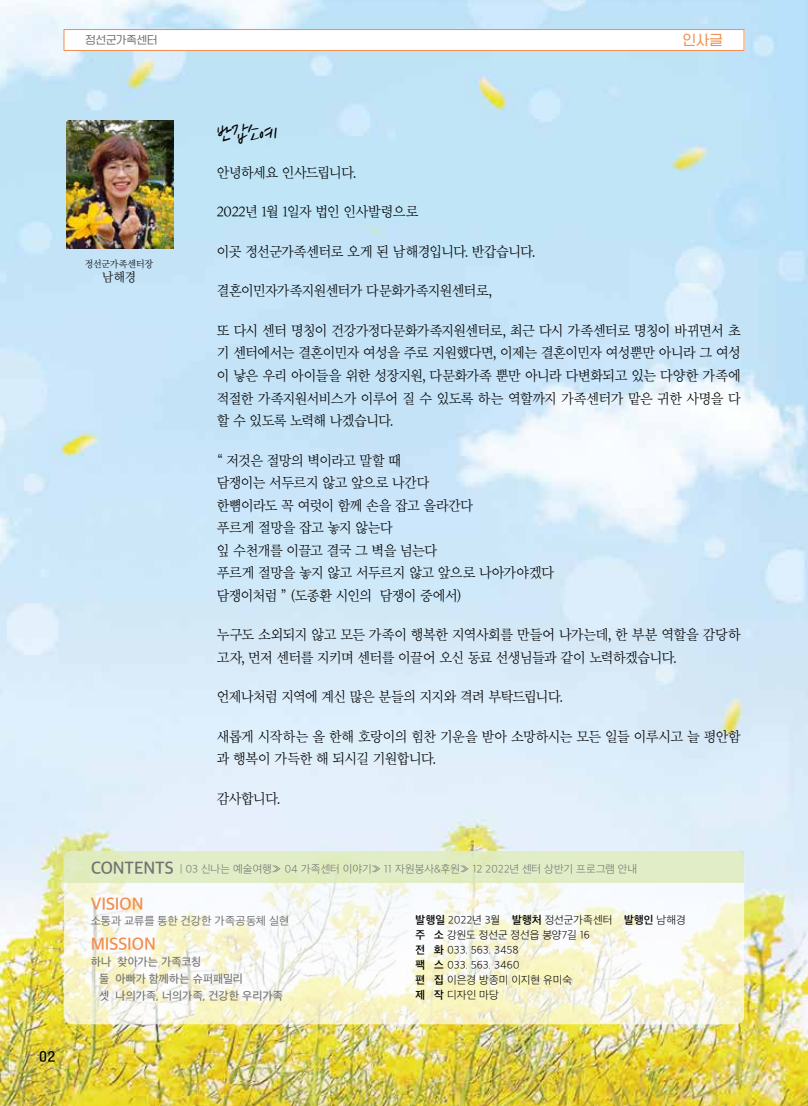
<style>
.page{position:relative;width:808px;height:1106px;background:#fff}
.page>*{position:absolute;margin:0;border:0;box-sizing:border-box;transform-origin:0 0}
.t1{font:21px "SD Gong Magic b Bd";color:#000;scale:.95 1}
.t2{font:16.5px "SD Gothic Neoa f Sm";letter-spacing:-.005em;color:#f18d4d}
.t3{font:14.25px/22.5px "SD Myeongjo Neoa b Lt";letter-spacing:-.045em;color:#000;scale:.95 1}
.t4{font:13.5px "TT Omni Gothic M";color:#f18d4d}
.t5{font:12.75px "SD Myeongjo Neoa b Lt";color:#000;scale:.95 1}
.t6{font:12px "TT Omni Gothic B";color:#000}
.t7{font:10.95px/17px "SD Gothic Neoa e Md";letter-spacing:.005em;color:#727171}
.t8{font:10.95px "SD Gothic Neoa d Rg";letter-spacing:.005em;color:#727171}
.t9{font:10.5px/15px "SD Gothic Neoa b Ult Lt";color:#000}
.t10{font:10.5px "SD Gothic Neoa b Ult Lt";letter-spacing:-.005em;color:#727172}
.t11{font:10.5px "TT Omni Gothic M";color:#727171}
.t12{font:9.75px "SD Myeongjo Neoa b Lt";letter-spacing:-.02em;color:#000;scale:.95 1}
.s1{font-family:"SD Gothic Neoa f Sm";font-size:16.5px;color:#727171}
.s2{font-family:"SD Gothic Neoa f Sm"}
</style>
<div class="page">
<img style="left:0;top:0;width:808px;height:1106px">
<svg style="left:64px;top:851px;width:680px;height:173px"></svg>
<div style="left:64px;top:30px;width:680px;height:20px;background:#fff"></div>
<div style="left:64px;top:29px;width:680px;height:22px;border:1px solid #f18d4d"></div>
<img style="left:67px;top:120px;width:106px;height:129px">
<div style="left:64px;top:851px;width:680px;height:31px;background:#e0edc6"></div>
<p class="t11" style="left:85px;top:35px;width:74px">정선군가족센터</p>
<p class="t4" style="left:683px;top:33px;width:41px">인사글</p>
<p class="t6" style="left:39px;top:1050px;width:18px">02</p>
<p class="t12" style="left:85px;top:259px;width:74px">정선군가족센터장</p>
<p class="t5" style="left:102px;top:271px;width:37px">남해경</p>
<h1 class="t1" style="left:217px;top:123px;width:66px">반갑소예</h1>
<p class="t3" style="left:217px;top:162px;width:148px">안녕하세요 인사드립니다.</p>
<p class="t3" style="left:217px;top:201px;width:214px">2022년 1월 1일자 법인 인사발령으로</p>
<p class="t3" style="left:217px;top:241px;width:337px">이곳 정선군가족센터로 오게 된 남해경입니다. 반갑습니다.</p>
<p class="t3" style="left:217px;top:280px;width:291px">결혼이민자가족지원센터가 다문화가족지원센터로,</p>
<p class="t3" style="left:217px;top:320px;width:553px;text-align:justify">또 다시 센터 명칭이 건강가정다문화가족지원센터로, 최근 다시 가족센터로 명칭이 바뀌면서 초 기 센터에서는 결혼이민자 여성을 주로 지원했다면, 이제는 결혼이민자 여성뿐만 아니라 그 여성 이 낳은 우리 아이들을 위한 성장지원, 다문화가족 뿐만 아니라 다변화되고 있는 다양한 가족에 적절한 가족지원서비스가 이루어 질 수 있도록 하는 역할까지 가족센터가 맡은 귀한 사명을 다 할 수 있도록 노력해 나겠습니다.</p>
<p class="t3" style="left:217px;top:450px;width:356px">“ 저것은 절망의 벽이라고 말할 때<br>담쟁이는 서두르지 않고 앞으로 나간다<br>한뼘이라도 꼭 여럿이 함께 손을 잡고 올라간다<br>푸르게 절망을 잡고 놓지 않는다<br>잎 수천개를 이끌고 결국 그 벽을 넘는다<br>푸르게 절망을 놓지 않고 서두르지 않고 앞으로 나아가야겠다 담쟁이처럼 ” (도종환 시인의 담쟁이 중에서)</p>
<p class="t3" style="left:217px;top:624px;width:553px">누구도 소외되지 않고 모든 가족이 행복한 지역사회를 만들어 나가는데, 한 부분 역할을 감당하 고자, 먼저 센터를 지키며 센터를 이끌어 오신 동료 선생님들과 같이 노력하겠습니다.</p>
<p class="t3" style="left:217px;top:686px;width:366px">언제나처럼 지역에 계신 많은 분들의 지지와 격려 부탁드립니다.</p>
<p class="t3" style="left:217px;top:726px;width:553px">새롭게 시작하는 올 한해 호랑이의 힘찬 기운을 받아 소망하시는 모든 일들 이루시고 늘 평안함 과 행복이 가득한 해 되시길 기원합니다.</p>
<p class="t3" style="left:217px;top:788px;width:68px">감사합니다.</p>
<p class="t10" style="left:91px;top:863px;width:548px"><span class="s1">CONTENTS</span> | 03 신나는 예술여행≫ 04 가족센터 이야기≫ 11 자원봉사&amp;후원≫ 12 2022년 센터 상반기 프로그램 안내</p>
<p class="t2" style="left:91px;top:895px;width:54px">VISION</p>
<p class="t8" style="left:91px;top:915px;width:200px">소통과 교류를 통한 건강한 가족공동체 실현</p>
<p class="t2" style="left:91px;top:936px;width:67px">MISSION</p>
<p class="t7" style="left:99px;top:952px;width:185px;text-indent:-9px">하나 찾아가는 가족코칭<br>둘 아빠가 함께하는 슈퍼패밀리<br>셋 나의가족, 너의가족, 건강한 우리가족</p>
<p class="t9" style="left:416px;top:912px;width:272px"><span class="s2">발행일</span> 2022년 3월 <span class="s2">발행처</span> 정선군가족센터 <span class="s2">발행인</span> 남해경 <span class="s2">주 소</span> 강원도 정선군 정선읍 봉양7길 16<br><span class="s2">전 화</span> 033. 563. 3458<br><span class="s2">팩 스</span> 033. 563. 3460<br><span class="s2">편 집</span> 이은경 방종미 이지현 유미숙<br><span class="s2">제 작</span> 디자인 마당</p>
</div>
